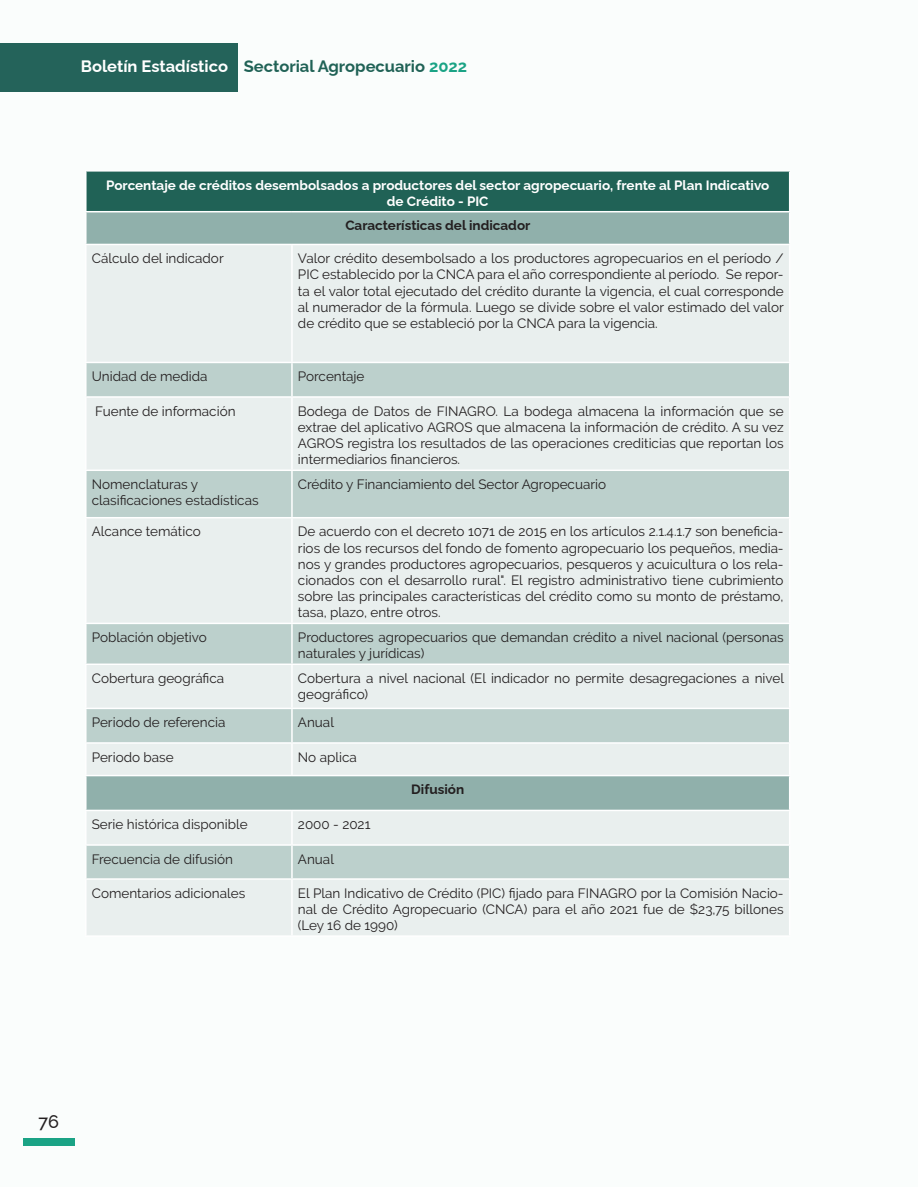
<style>
.page{position:relative;width:918px;height:1188px;background:#fff}
.page>*{position:absolute;margin:0;border:0;box-sizing:border-box;transform-origin:0 0}
.t1{font:100 18px "Raleway";color:#231f20}
.t2{font:100 16.5px "Raleway";color:#206256}
.t3{font:13.5px/16.2px "Raleway";color:#231f20;text-align:justify}
.t4{font:100 13.5px "Raleway";color:#fff}
.t5{font:100 13.5px "Raleway";color:#231f20}
.s1{color:#fff}
.s2{color:#1aa385}
</style>
<div class="page">
<div style="left:1px;top:1px;width:917px;height:1186px;background:#fafdfc"></div>
<div style="left:0;top:43px;width:238px;height:49px;background:#24635a"></div>
<div style="left:23px;top:1138px;width:51px;height:7px;background:#1aa385"></div>
<div style="left:86px;top:171px;width:704px;height:41px;background:#206256"></div>
<div style="left:87px;top:212px;width:702px;height:32px;background:#90b0ab"></div>
<div style="left:87px;top:245px;width:702px;height:690px;background:#e9efee"></div>
<svg style="left:87px;top:363px;width:702px;height:515px;background:#d2dfdd"></svg>
<hr style="left:85px;top:170px;width:207px;height:2px;background:#fff">
<hr style="left:85px;top:172px;width:2px;height:39px;background:#fff">
<hr style="left:292px;top:170px;width:498px;height:2px;background:#fff">
<hr style="left:789px;top:172px;width:1px;height:39px;background:#fff">
<hr style="left:85px;top:211px;width:207px;height:1px;background:#fff">
<hr style="left:85px;top:212px;width:2px;height:32px;background:#fff">
<hr style="left:292px;top:211px;width:498px;height:1px;background:#fff">
<hr style="left:789px;top:212px;width:1px;height:32px;background:#fff">
<hr style="left:85px;top:244px;width:207px;height:1px;background:#fff">
<hr style="left:85px;top:245px;width:2px;height:117px;background:#fff">
<hr style="left:292px;top:244px;width:498px;height:1px;background:#fff">
<hr style="left:291px;top:245px;width:2px;height:117px;background:#fff">
<hr style="left:789px;top:245px;width:1px;height:117px;background:#fff">
<hr style="left:85px;top:362px;width:207px;height:1px;background:#fff">
<hr style="left:85px;top:363px;width:2px;height:33px;background:#fff">
<hr style="left:292px;top:362px;width:498px;height:1px;background:#fff">
<hr style="left:291px;top:363px;width:2px;height:33px;background:#fff">
<hr style="left:789px;top:363px;width:1px;height:33px;background:#fff">
<hr style="left:85px;top:396px;width:207px;height:2px;background:#fff">
<hr style="left:85px;top:398px;width:2px;height:72px;background:#fff">
<hr style="left:292px;top:396px;width:498px;height:2px;background:#fff">
<hr style="left:291px;top:398px;width:2px;height:72px;background:#fff">
<hr style="left:789px;top:398px;width:1px;height:72px;background:#fff">
<hr style="left:85px;top:470px;width:207px;height:1px;background:#fff">
<hr style="left:85px;top:471px;width:2px;height:46px;background:#fff">
<hr style="left:292px;top:470px;width:498px;height:1px;background:#fff">
<hr style="left:291px;top:471px;width:2px;height:46px;background:#fff">
<hr style="left:789px;top:471px;width:1px;height:46px;background:#fff">
<hr style="left:85px;top:517px;width:207px;height:1px;background:#fff">
<hr style="left:85px;top:518px;width:2px;height:105px;background:#fff">
<hr style="left:292px;top:517px;width:498px;height:1px;background:#fff">
<hr style="left:291px;top:518px;width:2px;height:105px;background:#fff">
<hr style="left:789px;top:518px;width:1px;height:105px;background:#fff">
<hr style="left:85px;top:623px;width:207px;height:1px;background:#fff">
<hr style="left:85px;top:624px;width:2px;height:40px;background:#fff">
<hr style="left:292px;top:623px;width:498px;height:1px;background:#fff">
<hr style="left:291px;top:624px;width:2px;height:40px;background:#fff">
<hr style="left:789px;top:624px;width:1px;height:40px;background:#fff">
<hr style="left:85px;top:664px;width:207px;height:1px;background:#fff">
<hr style="left:85px;top:665px;width:2px;height:43px;background:#fff">
<hr style="left:292px;top:664px;width:498px;height:1px;background:#fff">
<hr style="left:291px;top:665px;width:2px;height:43px;background:#fff">
<hr style="left:789px;top:665px;width:1px;height:43px;background:#fff">
<hr style="left:85px;top:708px;width:207px;height:1px;background:#fff">
<hr style="left:85px;top:709px;width:2px;height:33px;background:#fff">
<hr style="left:292px;top:708px;width:498px;height:1px;background:#fff">
<hr style="left:291px;top:709px;width:2px;height:33px;background:#fff">
<hr style="left:789px;top:709px;width:1px;height:33px;background:#fff">
<hr style="left:85px;top:742px;width:207px;height:2px;background:#fff">
<hr style="left:85px;top:744px;width:2px;height:31px;background:#fff">
<hr style="left:292px;top:742px;width:498px;height:2px;background:#fff">
<hr style="left:291px;top:744px;width:2px;height:31px;background:#fff">
<hr style="left:789px;top:744px;width:1px;height:31px;background:#fff">
<hr style="left:85px;top:775px;width:207px;height:1px;background:#fff">
<hr style="left:85px;top:776px;width:2px;height:34px;background:#fff">
<hr style="left:292px;top:775px;width:498px;height:1px;background:#fff">
<hr style="left:789px;top:776px;width:1px;height:34px;background:#fff">
<hr style="left:85px;top:810px;width:207px;height:1px;background:#fff">
<hr style="left:85px;top:811px;width:2px;height:33px;background:#fff">
<hr style="left:292px;top:810px;width:498px;height:1px;background:#fff">
<hr style="left:291px;top:811px;width:2px;height:33px;background:#fff">
<hr style="left:789px;top:811px;width:1px;height:33px;background:#fff">
<hr style="left:85px;top:844px;width:207px;height:2px;background:#fff">
<hr style="left:85px;top:846px;width:2px;height:32px;background:#fff">
<hr style="left:292px;top:844px;width:498px;height:2px;background:#fff">
<hr style="left:291px;top:846px;width:2px;height:32px;background:#fff">
<hr style="left:789px;top:846px;width:1px;height:32px;background:#fff">
<hr style="left:85px;top:878px;width:207px;height:2px;background:#fff">
<hr style="left:85px;top:880px;width:2px;height:55px;background:#fff">
<hr style="left:292px;top:878px;width:498px;height:2px;background:#fff">
<hr style="left:291px;top:880px;width:2px;height:55px;background:#fff">
<hr style="left:789px;top:880px;width:1px;height:55px;background:#fff">
<hr style="left:85px;top:935px;width:207px;height:2px;background:#fff">
<hr style="left:292px;top:935px;width:498px;height:2px;background:#fff">
<p class="t2" style="left:81px;top:53px;width:388px"><span class="s1">Boletín Estadístico</span> Sectorial Agropecuario <span class="s2">2022</span></p>
<p class="t4" style="left:106px;top:174px;width:665px">Porcentaje de créditos desembolsados a productores del sector agropecuario, frente al Plan Indicativo</p>
<p class="t4" style="left:387px;top:190px;width:103px">de Crédito - PIC</p>
<p class="t5" style="left:345px;top:215px;width:187px">Características del indicador</p>
<p class="t3" style="left:92px;top:250px;width:133px">Cálculo del indicador</p>
<p class="t3" style="left:298px;top:250px;width:488px">Valor crédito desembolsado a los productores agropecuarios en el período / PIC establecido por la CNCA para el año correspondiente al período. Se repor&shy;ta el valor total ejecutado del crédito durante la vigencia, el cual corresponde al numerador de la fórmula. Luego se divide sobre el valor estimado del valor de crédito que se estableció por la CNCA para la vigencia.</p>
<p class="t3" style="left:92px;top:368px;width:117px">Unidad de medida</p>
<p class="t3" style="left:298px;top:368px;width:68px">Porcentaje</p>
<p class="t3" style="left:95px;top:403px;width:142px">Fuente de información</p>
<p class="t3" style="left:298px;top:403px;width:487px">Bodega de Datos de FINAGRO. La bodega almacena la información que se extrae del aplicativo AGROS que almacena la información de crédito. A su vez AGROS registra los resultados de las operaciones crediticias que reportan los intermediarios financieros.</p>
<p class="t3" style="left:92px;top:476px;width:108px">Nomenclaturas y</p>
<p class="t3" style="left:92px;top:492px;width:168px">clasificaciones estadísticas</p>
<p class="t3" style="left:298px;top:476px;width:310px">Crédito y Financiamiento del Sector Agropecuario</p>
<p class="t3" style="left:92px;top:524px;width:110px">Alcance temático</p>
<p class="t3" style="left:298px;top:524px;width:487px">De acuerdo con el decreto 1071 de 2015 en los artículos 2.1.4.1.7 son beneficia&shy;rios de los recursos del fondo de fomento agropecuario los pequeños, media&shy;nos y grandes productores agropecuarios, pesqueros y acuicultura o los rela&shy;cionados con el desarrollo rural". El registro administrativo tiene cubrimiento sobre las principales características del crédito como su monto de préstamo, tasa, plazo, entre otros.</p>
<p class="t3" style="left:92px;top:629px;width:117px">Población objetivo</p>
<p class="t3" style="left:298px;top:629px;width:487px">Productores agropecuarios que demandan crédito a nivel nacional (personas naturales y jurídicas)</p>
<p class="t3" style="left:92px;top:670px;width:134px">Cobertura geográfica</p>
<p class="t3" style="left:298px;top:670px;width:488px">Cobertura a nivel nacional (El indicador no permite desagregaciones a nivel geográfico)</p>
<p class="t3" style="left:92px;top:714px;width:135px">Periodo de referencia</p>
<p class="t3" style="left:298px;top:714px;width:38px">Anual</p>
<p class="t3" style="left:92px;top:749px;width:83px">Periodo base</p>
<p class="t3" style="left:298px;top:749px;width:60px">No aplica</p>
<p class="t5" style="left:411px;top:779px;width:54px">Difusión</p>
<p class="t3" style="left:92px;top:816px;width:157px">Serie histórica disponible</p>
<p class="t3" style="left:298px;top:816px;width:74px">2000 - 2021</p>
<p class="t3" style="left:92px;top:851px;width:143px">Frecuencia de difusión</p>
<p class="t3" style="left:298px;top:851px;width:38px">Anual</p>
<p class="t3" style="left:92px;top:885px;width:155px">Comentarios adicionales</p>
<p class="t3" style="left:298px;top:885px;width:487px">El Plan Indicativo de Crédito (PIC) fijado para FINAGRO por la Comisión Nacio&shy;nal de Crédito Agropecuario (CNCA) para el año 2021 fue de $23,75 billones (Ley 16 de 1990)</p>
<h1 class="t1" style="left:38px;top:1107px;width:22px">76</h1>
</div>
